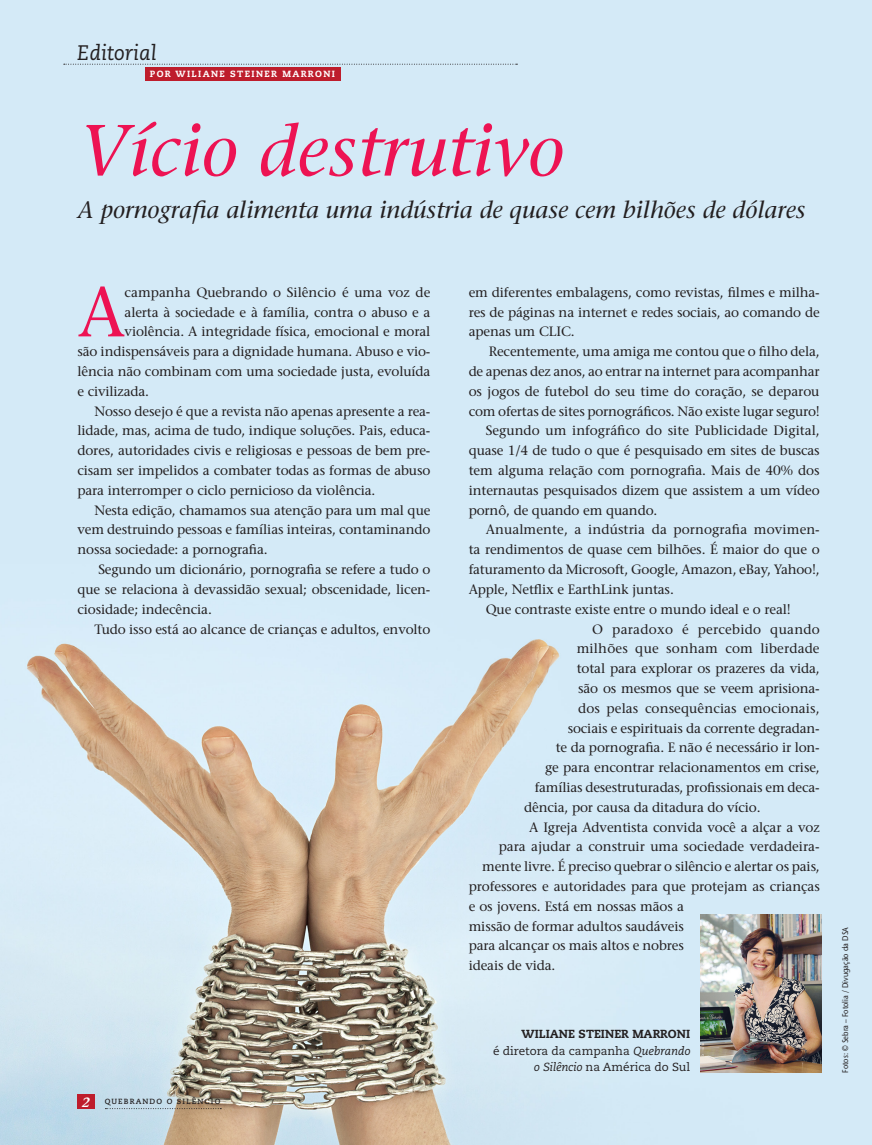
<style>
.page{position:relative;width:872px;height:1145px;background:#fff}
.page>*{position:absolute;margin:0;border:0;box-sizing:border-box;transform-origin:0 0}
.t1{font:italic 500 72.3px "Stone Serif Std";color:#ed1353}
.t2{font:500 70.05px "Stone Serif Std";color:#ed1353}
.t3{font:italic 500 24px "Stone Serif Std";color:#231f20}
.t4{font:italic 21px "Caecilia LT Std";color:#231f20}
.t5{font:500 13.5px/19.8px "Stone Serif Std";letter-spacing:-.01em;color:#231f20;text-align:justify}
.t6{font:500 13.5px "Stone Serif Std";letter-spacing:.01em;color:#231f20}
.t7{font:500 13.5px "Stone Serif Std";letter-spacing:.02em;color:#231f20}
.t8{font:11.7px/16.5px "Caecilia LT Std";color:#231f20;text-align:right}
.t9{font:800 9px "Caecilia LT Std";letter-spacing:.15em;color:#fff}
.t10{font:500 8.25px "Stone Sans Std";color:#231f20;scale:.9 1}
.t11{font:700 7.5px "Caecilia LT Std";letter-spacing:.15em;color:#231f20}
.s1{font-family:"Stone Serif Std";font-weight:600;font-style:italic;font-size:13.5px;color:#fff}
.s2{font-weight:800}
.s3{font-style:italic}
</style>
<div class="page">
<img style="left:0;top:0;width:872px;height:1145px">
<div style="left:78px;top:1094px;width:17px;height:15px;background:#be1d2c"></div>
<svg style="left:105px;top:1108px;width:116px;height:1px"></svg>
<svg style="left:64px;top:64px;width:453px;height:1px"></svg>
<div style="left:145px;top:67px;width:196px;height:14px;background:#be1d2c"></div>
<img style="left:701px;top:915px;width:121px;height:157px">
<h3 class="t4" style="left:77px;top:40px;width:81px">Editorial</h3>
<p class="t9" style="left:150px;top:68px;width:187px">POR WILIANE STEINER MARRONI</p>
<h1 class="t1" style="left:78px;top:108px;width:488px">Vício destrutivo</h1>
<h3 class="t3" style="left:77px;top:195px;width:730px">A pornografia alimenta uma indústria de quase cem bilhões de dólares</h3>
<h2 class="t2" style="left:77px;top:270px;width:49px">A</h2>
<p class="t5" style="left:125px;top:282px;width:307px">campanha Quebrando o Silêncio é uma voz de</p>
<p class="t5" style="left:125px;top:302px;width:307px">alerta à sociedade e à família, contra o abuso e a</p>
<p class="t5" style="left:125px;top:322px;width:307px">violência. A integridade física, emocional e moral</p>
<p class="t5" style="left:77px;top:342px;width:354px">são indispensáveis para a dignidade humana. Abuso e vio-</p>
<p class="t5" style="left:77px;top:361px;width:354px">lência não combinam com uma sociedade justa, evoluída</p>
<p class="t5" style="left:77px;top:381px;width:73px">e civilizada.</p>
<p class="t5" style="left:94px;top:401px;width:337px">Nosso desejo é que a revista não apenas apresente a rea-</p>
<p class="t5" style="left:77px;top:421px;width:354px">lidade, mas, acima de tudo, indique soluções. Pais, educa-</p>
<p class="t5" style="left:77px;top:441px;width:354px">dores, autoridades civis e religiosas e pessoas de bem pre-</p>
<p class="t5" style="left:77px;top:460px;width:354px">cisam ser impelidos a combater todas as formas de abuso</p>
<p class="t5" style="left:77px;top:480px;width:299px">para interromper o ciclo pernicioso da violência.</p>
<p class="t5" style="left:94px;top:500px;width:337px">Nesta edição, chamamos sua atenção para um mal que</p>
<p class="t5" style="left:77px;top:520px;width:354px">vem destruindo pessoas e famílias inteiras, contaminando</p>
<p class="t5" style="left:77px;top:540px;width:192px">nossa sociedade: a pornografia.</p>
<p class="t5" style="left:98px;top:559px;width:334px">Segundo um dicionário, pornografia se refere a tudo o</p>
<p class="t5" style="left:77px;top:579px;width:354px">que se relaciona à devassidão sexual; obscenidade, licen-</p>
<p class="t5" style="left:77px;top:599px;width:136px">ciosidade; indecência.</p>
<p class="t5" style="left:94px;top:619px;width:337px">Tudo isso está ao alcance de crianças e adultos, envolto</p>
<p class="t11" style="left:82px;top:1097px;width:140px"><span class="s1">2</span> QUEBRANDO O SILÊNCIO</p>
<p class="t5" style="left:469px;top:282px;width:353px">em diferentes embalagens, como revistas, filmes e milha&shy;res de páginas na internet e redes sociais, ao comando de apenas um CLIC.</p>
<p class="t5" style="left:489px;top:342px;width:332px">Recentemente, uma amiga me contou que o filho dela,</p>
<p class="t5" style="left:469px;top:361px;width:352px">de apenas dez anos, ao entrar na internet para acompanhar</p>
<p class="t5" style="left:469px;top:381px;width:352px">os jogos de futebol do seu time do coração, se deparou</p>
<p class="t5" style="left:469px;top:401px;width:353px">com ofertas de sites pornográficos. Não existe lugar seguro!</p>
<p class="t5" style="left:486px;top:421px;width:336px">Segundo um infográfico do site Publicidade Digital,</p>
<p class="t5" style="left:469px;top:441px;width:352px">quase 1/4 de tudo o que é pesquisado em sites de buscas</p>
<p class="t5" style="left:469px;top:460px;width:352px">tem alguma relação com pornografia. Mais de 40% dos</p>
<p class="t5" style="left:469px;top:480px;width:353px">internautas pesquisados dizem que assistem a um vídeo</p>
<p class="t5" style="left:469px;top:500px;width:190px">pornô, de quando em quando.</p>
<p class="t5" style="left:486px;top:520px;width:335px">Anualmente, a indústria da pornografia movimen-</p>
<p class="t5" style="left:469px;top:540px;width:352px">ta rendimentos de quase cem bilhões. É maior do que o</p>
<p class="t5" style="left:469px;top:559px;width:353px">faturamento da Microsoft, Google, Amazon, eBay, Yahoo!,</p>
<p class="t5" style="left:469px;top:579px;width:207px">Apple, Netflix e EarthLink juntas.</p>
<p class="t5" style="left:486px;top:599px;width:307px">Que contraste existe entre o mundo ideal e o real!</p>
<p class="t7" style="left:592px;top:621px;width:229px">O paradoxo é percebido quando</p>
<p class="t6" style="left:577px;top:641px;width:244px">milhões que sonham com liberdade</p>
<p class="t5" style="left:577px;top:658px;width:245px">total para explorar os prazeres da vida,</p>
<p class="t5" style="left:578px;top:678px;width:243px">são os mesmos que se veem aprisiona-</p>
<p class="t5" style="left:578px;top:698px;width:243px">dos pelas consequências emocionais,</p>
<p class="t5" style="left:568px;top:718px;width:253px">sociais e espirituais da corrente degradan-</p>
<p class="t5" style="left:556px;top:738px;width:266px">te da pornografia. E não é necessário ir lon-</p>
<p class="t5" style="left:545px;top:757px;width:276px">ge para encontrar relacionamentos em crise,</p>
<p class="t5" style="left:535px;top:777px;width:286px">famílias desestruturadas, profissionais em deca-</p>
<p class="t5" style="left:524px;top:797px;width:238px">dência, por causa da ditadura do vício.</p>
<p class="t5" style="left:529px;top:817px;width:292px">A Igreja Adventista convida você a alçar a voz</p>
<p class="t5" style="left:499px;top:837px;width:322px">para ajudar a construir uma sociedade verdadeira-</p>
<p class="t5" style="left:482px;top:856px;width:339px">mente livre. É preciso quebrar o silêncio e alertar os pais,</p>
<p class="t5" style="left:469px;top:876px;width:353px">professores e autoridades para que protejam as crianças</p>
<p class="t5" style="left:469px;top:896px;width:217px">e os jovens. Está em nossas mãos a</p>
<p class="t5" style="left:469px;top:916px;width:217px">missão de formar adultos saudáveis</p>
<p class="t5" style="left:469px;top:936px;width:217px">para alcançar os mais altos e nobres</p>
<p class="t5" style="left:469px;top:956px;width:88px">ideais de vida.</p>
<p class="t8" style="left:493px;top:1026px;width:200px"><span class="s2">WILIANE STEINER MARRONI<br></span>é diretora da campanha <span class="s3">Quebrando o Silêncio</span> na América do Sul</p>
<p class="t10" style="left:840px;top:1073px;width:164px;rotate:-90deg">Fotos: © Sebra – Fotolia / Divugação da DSA</p>
</div>
